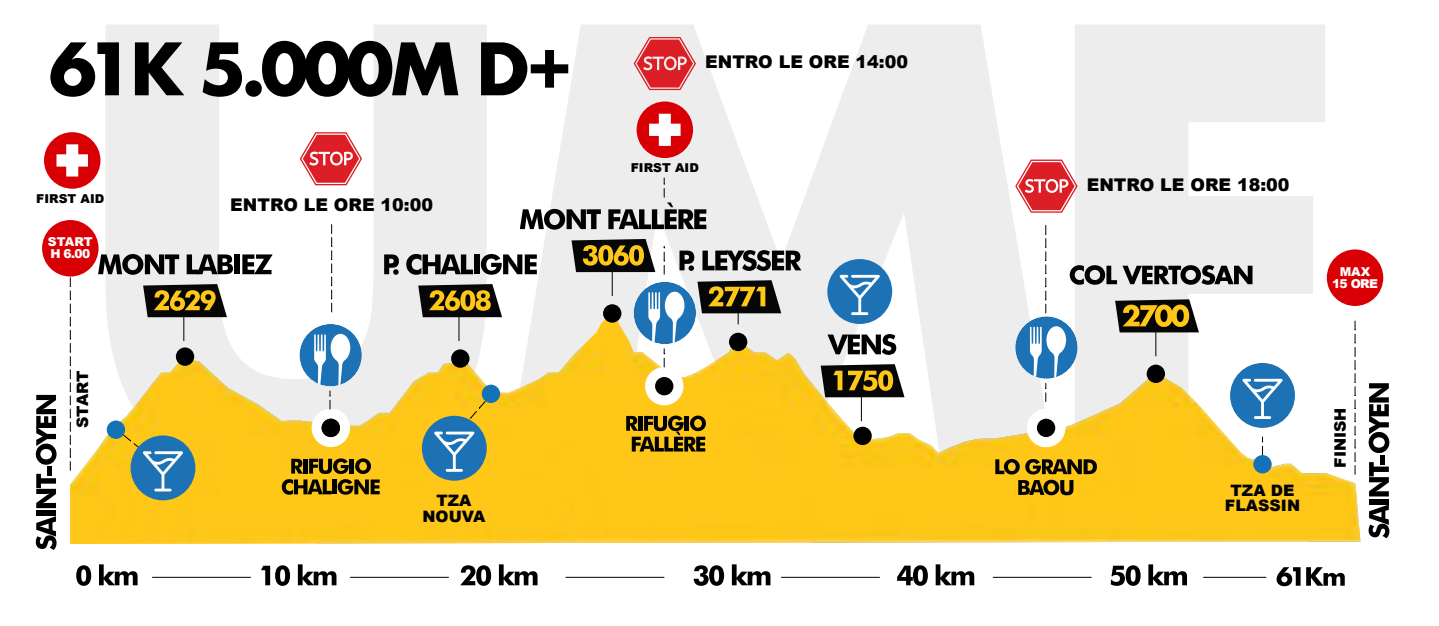
<style>
.page{position:relative;width:1439px;height:626px;background:#fff}
.page>*{position:absolute;margin:0;border:0;box-sizing:border-box;transform-origin:0 0}
.t1{font:900 17.5px "Arial";color:#000}
.t2{font:900 15.75px/15.8px "Arial";color:#000;text-align:center}
.t3{font:900 12.25px/12.2px "Arial";letter-spacing:-.03em;color:#fff}
.t4{font:900 12.25px "Arial";color:#000}
</style>
<div class="page">
<svg style="left:106px;top:25px;width:381px;height:287px;fill:#ededed"></svg>
<svg style="left:506px;top:25px;width:541px;height:287px;fill:#ededed"></svg>
<svg style="left:1075px;top:25px;width:250px;height:287px;fill:#ededed"></svg>
<svg style="left:107px;top:312px;width:1248px;height:35px;fill:#ededed"></svg>
<img style="left:70px;top:347px;width:1290px;height:196px">
<hr style="left:184px;top:288px;width:1px;height:52px;background:#000">
<svg style="left:98px;top:254px;width:81px;height:20px;background:#606060"></svg>
<svg style="left:187px;top:254px;width:46px;height:20px"></svg>
<div style="left:234px;top:254px;width:6px;height:20px;background:#000"></div>
<svg style="left:242px;top:254px;width:31px;height:20px"></svg>
<svg style="left:1111px;top:565px;width:30px;height:20px"></svg>
<svg style="left:1148px;top:564px;width:39px;height:21px"></svg>
<svg style="left:36px;top:516px;width:21px;height:33px"></svg>
<div style="left:36px;top:510px;width:20px;height:6px;background:#000"></div>
<svg style="left:36px;top:473px;width:20px;height:35px"></svg>
<hr style="left:47px;top:466px;width:4px;height:10px;background:#000">
<svg style="left:36px;top:395px;width:21px;height:69px"></svg>
<svg style="left:1369px;top:504px;width:20px;height:34px"></svg>
<div style="left:1369px;top:498px;width:20px;height:6px;background:#000"></div>
<svg style="left:1369px;top:383px;width:20px;height:113px"></svg>
<svg style="left:143px;top:284px;width:84px;height:33px;background:#5f5124"></svg>
<hr style="left:459px;top:288px;width:1px;height:52px;background:#000">
<svg style="left:384px;top:254px;width:15px;height:20px"></svg>
<svg style="left:406px;top:254px;width:67px;height:20px"></svg>
<div style="left:474px;top:254px;width:5px;height:20px;background:#000"></div>
<svg style="left:481px;top:254px;width:56px;height:20px"></svg>
<svg style="left:418px;top:284px;width:84px;height:33px;background:#645424"></svg>
<hr style="left:612px;top:242px;width:1px;height:53px;background:#000">
<svg style="left:520px;top:209px;width:81px;height:20px;background:#616161"></svg>
<svg style="left:626px;top:415px;width:80px;height:36px;background:#7d610b"></svg>
<svg style="left:995px;top:459px;width:102px;height:36px;background:#9c790e"></svg>
<div style="left:1027px;top:408px;width:38px;height:39px;background:#fff;border-radius:50%"></div>
<div style="left:1037px;top:418px;width:18px;height:19px;background:#000;border-radius:50%"></div>
<div style="left:645px;top:367px;width:38px;height:38px;background:#fff;border-radius:50%"></div>
<div style="left:655px;top:377px;width:18px;height:18px;background:#000;border-radius:50%"></div>
<div style="left:312px;top:408px;width:38px;height:39px;background:#fff;border-radius:50%"></div>
<div style="left:322px;top:418px;width:18px;height:19px;background:#000;border-radius:50%"></div>
<div style="left:176px;top:347px;width:18px;height:18px;background:#000;border-radius:50%"></div>
<svg style="left:282px;top:458px;width:98px;height:36px;background:#86680c"></svg>
<hr style="left:738px;top:288px;width:1px;height:36px;background:#000">
<svg style="left:679px;top:250px;width:15px;height:21px"></svg>
<svg style="left:702px;top:250px;width:99px;height:21px;background:#5d5d5d"></svg>
<svg style="left:697px;top:280px;width:84px;height:33px;background:#534823"></svg>
<hr style="left:861px;top:368px;width:1px;height:52px;background:#000">
<svg style="left:827px;top:334px;width:69px;height:21px"></svg>
<svg style="left:821px;top:364px;width:83px;height:33px;background:#564a22"></svg>
<hr style="left:1155px;top:303px;width:1px;height:53px;background:#000">
<svg style="left:572px;top:239px;width:83px;height:33px;background:#5f5020"></svg>
<hr style="left:152px;top:576px;width:99px;height:1px;background:#000">
<hr style="left:350px;top:576px;width:99px;height:1px;background:#000">
<hr style="left:566px;top:576px;width:98px;height:1px;background:#000">
<hr style="left:781px;top:576px;width:99px;height:1px;background:#000">
<hr style="left:993px;top:576px;width:98px;height:1px;background:#000">
<hr style="left:1203px;top:576px;width:63px;height:1px;background:#000">
<svg style="left:897px;top:565px;width:31px;height:20px"></svg>
<svg style="left:936px;top:564px;width:38px;height:21px"></svg>
<svg style="left:460px;top:565px;width:31px;height:20px"></svg>
<svg style="left:499px;top:564px;width:39px;height:21px"></svg>
<svg style="left:694px;top:565px;width:30px;height:20px"></svg>
<svg style="left:732px;top:564px;width:38px;height:21px"></svg>
<svg style="left:261px;top:565px;width:29px;height:20px"></svg>
<svg style="left:298px;top:564px;width:38px;height:21px"></svg>
<svg style="left:76px;top:565px;width:15px;height:20px"></svg>
<svg style="left:99px;top:564px;width:39px;height:21px"></svg>
<div style="left:603px;top:304px;width:18px;height:18px;background:#000;border-radius:50%"></div>
<div style="left:729px;top:332px;width:18px;height:19px;background:#000;border-radius:50%"></div>
<div style="left:853px;top:426px;width:19px;height:19px;background:#000;border-radius:50%"></div>
<div style="left:1147px;top:364px;width:18px;height:19px;background:#000;border-radius:50%"></div>
<div style="left:451px;top:349px;width:18px;height:18px;background:#000;border-radius:50%"></div>
<div style="left:482px;top:384px;width:18px;height:19px;background:#1572b6;border-radius:50%"></div>
<svg style="left:50px;top:42px;width:69px;height:55px"></svg>
<svg style="left:135px;top:42px;width:49px;height:53px;background:#5c5c5c"></svg>
<svg style="left:203px;top:41px;width:255px;height:56px"></svg>
<svg style="left:481px;top:42px;width:87px;height:53px"></svg>
<svg style="left:1277px;top:567px;width:23px;height:19px"></svg>
<svg style="left:1306px;top:567px;width:39px;height:18px"></svg>
<svg style="left:1070px;top:265px;width:182px;height:19px;background:#686868"></svg>
<svg style="left:1115px;top:299px;width:84px;height:33px;background:#705e27"></svg>
<svg style="left:70px;top:276px;width:1px;height:194px"></svg>
<div style="left:107px;top:420px;width:18px;height:19px;background:#1572b6;border-radius:50%"></div>
<svg style="left:664px;top:246px;width:1px;height:28px"></svg>
<svg style="left:608px;top:178px;width:98px;height:51px;background:#b0b0b0"></svg>
<div style="left:44px;top:132px;width:56px;height:57px;background:#d90005;border-radius:50%"></div>
<svg style="left:56px;top:144px;width:32px;height:32px"></svg>
<div style="left:42px;top:220px;width:57px;height:56px;background:#d90005;border-radius:50%"></div>
<div style="left:637px;top:101px;width:56px;height:57px;background:#d90005;border-radius:50%"></div>
<svg style="left:649px;top:114px;width:32px;height:32px"></svg>
<svg style="left:634px;top:37px;width:62px;height:53px;background:#e26e73"></svg>
<svg style="left:300px;top:132px;width:62px;height:53px"></svg>
<svg style="left:1015px;top:159px;width:63px;height:54px"></svg>
<div style="left:634px;top:282px;width:62px;height:62px;background:#1c72b5;border-radius:50%"></div>
<svg style="left:648px;top:291px;width:36px;height:76px"></svg>
<svg style="left:1262px;top:436px;width:1px;height:19px"></svg>
<svg style="left:1045px;top:222px;width:1px;height:91px"></svg>
<svg style="left:331px;top:224px;width:1px;height:88px"></svg>
<div style="left:1015px;top:316px;width:63px;height:62px;background:#1c72b5;border-radius:50%"></div>
<svg style="left:1030px;top:326px;width:36px;height:75px"></svg>
<div style="left:299px;top:324px;width:63px;height:62px;background:#1c72b5;border-radius:50%"></div>
<svg style="left:314px;top:334px;width:36px;height:75px"></svg>
<div style="left:827px;top:259px;width:65px;height:65px;background:#1c72b5;border-radius:50%"></div>
<svg style="left:840px;top:275px;width:40px;height:40px"></svg>
<div style="left:131px;top:435px;width:64px;height:65px;background:#1c72b5;border-radius:50%"></div>
<svg style="left:121px;top:432px;width:62px;height:59px"></svg>
<div style="left:422px;top:415px;width:65px;height:65px;background:#1c72b5;border-radius:50%"></div>
<svg style="left:434px;top:398px;width:54px;height:73px"></svg>
<div style="left:1230px;top:363px;width:65px;height:64px;background:#1c72b5;border-radius:50%"></div>
<svg style="left:1242px;top:378px;width:41px;height:41px"></svg>
<div style="left:1253px;top:455px;width:19px;height:18px;background:#1572b6;border-radius:50%"></div>
<svg style="left:1355px;top:320px;width:1px;height:154px"></svg>
<div style="left:1327px;top:249px;width:56px;height:57px;background:#d90005;border-radius:50%"></div>
<p class="t4" style="left:36px;top:194px;width:70px">FIRST AID</p>
<p class="t3" style="left:48px;top:237px;width:46px">START<br>H 6.00</p>
<p class="t2" style="left:76px;top:427px;width:59px;rotate:-90deg">START</p>
<p class="t1" style="left:230px;top:198px;width:204px">ENTRO LE ORE 10:00</p>
<p class="t1" style="left:705px;top:55px;width:204px">ENTRO LE ORE 14:00</p>
<p class="t4" style="left:631px;top:163px;width:70px">FIRST AID</p>
<p class="t1" style="left:1087px;top:178px;width:204px">ENTRO LE ORE 18:00</p>
<p class="t3" style="left:1332px;top:266px;width:47px;text-align:center">MAX<br>15 ORE</p>
<p class="t2" style="left:422px;top:494px;width:64px">TZA<br>NOUVA</p>
<p class="t2" style="left:1225px;top:483px;width:77px">TZA DE<br>FLASSIN</p>
<p class="t2" style="left:1334px;top:467px;width:62px;rotate:-90deg">FINISH</p>
</div>
